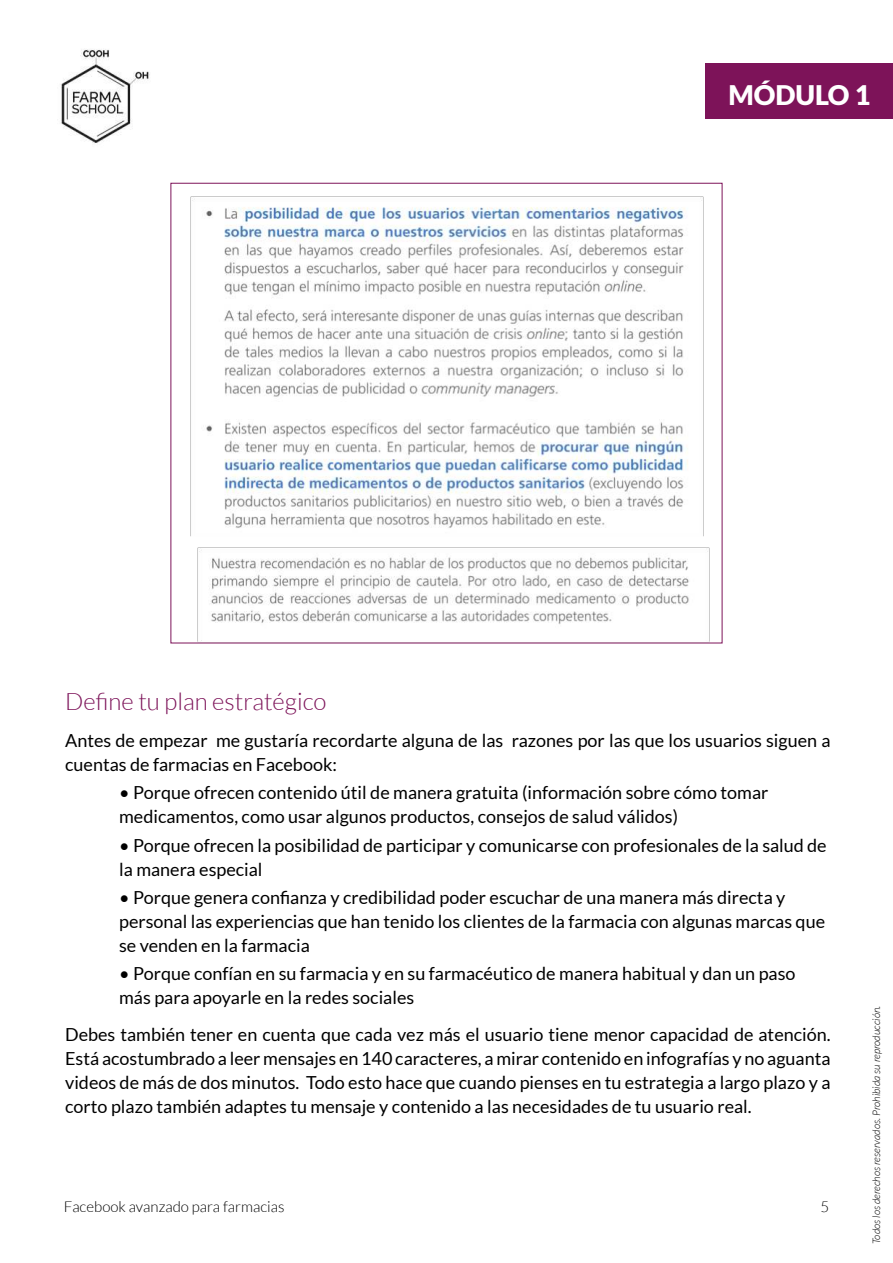
<style>
.page{position:relative;width:893px;height:1263px;background:#fff}
.page>*{position:absolute;margin:0;border:0;box-sizing:border-box;transform-origin:0 0}
.t1{font:900 27px "Lato";color:#fff}
.t2{font:300 24px "Lato";color:#7d1359}
.t3{font:18px/24px "Lato";color:#000}
.t4{font:300 15px "Lato";color:#000}
.t5{font:italic 300 10.5px "Lato";color:#000}
</style>
<div class="page">
<div style="left:706px;top:64px;width:187px;height:55px;background:#7d1359"></div>
<img style="left:61px;top:49px;width:89px;height:94px">
<img style="left:190px;top:197px;width:512px;height:339px">
<img style="left:198px;top:547px;width:512px;height:95px">
<h1 class="t1" style="left:728px;top:80px;width:143px">MÓDULO 1</h1>
<h2 class="t2" style="left:65px;top:689px;width:263px">Define tu plan estratégico</h2>
<p class="t3" style="left:65px;top:730px;width:767px">Antes de empezar me gustaría recordarte alguna de las razones por las que los usuarios siguen a cuentas de farmacias en Facebook:</p>
<p class="t3" style="left:119px;top:781px;width:651px">• Porque ofrecen contenido útil de manera gratuita (información sobre cómo tomar medicamentos, como usar algunos productos, consejos de salud válidos)</p>
<p class="t3" style="left:119px;top:833px;width:709px">• Porque ofrecen la posibilidad de participar y comunicarse con profesionales de la salud de la manera especial</p>
<p class="t3" style="left:119px;top:885px;width:707px">• Porque genera confianza y credibilidad poder escuchar de una manera más directa y personal las experiencias que han tenido los clientes de la farmacia con algunas marcas que se venden en la farmacia</p>
<p class="t3" style="left:119px;top:961px;width:678px">• Porque confían en su farmacia y en su farmacéutico de manera habitual y dan un paso más para apoyarle en la redes sociales</p>
<p class="t3" style="left:65px;top:1023px;width:767px;text-align:justify">Debes también tener en cuenta que cada vez más el usuario tiene menor capacidad de atención.<br>Está acostumbrado a leer mensajes en 140 caracteres, a mirar contenido en infografías y no aguanta videos de más de dos minutos. Todo esto hace que cuando pienses en tu estrategia a largo plazo y a corto plazo también adaptes tu mensaje y contenido a las necesidades de tu usuario real.</p>
<p class="t4" style="left:64px;top:1201px;width:222px">Facebook avanzado para farmacias</p>
<p class="t4" style="left:820px;top:1201px;width:10px">5</p>
<p class="t5" style="left:872px;top:1244px;width:240px;rotate:-90deg">Todos los derechos reservados. Prohibida su reproducción.</p>
</div>
